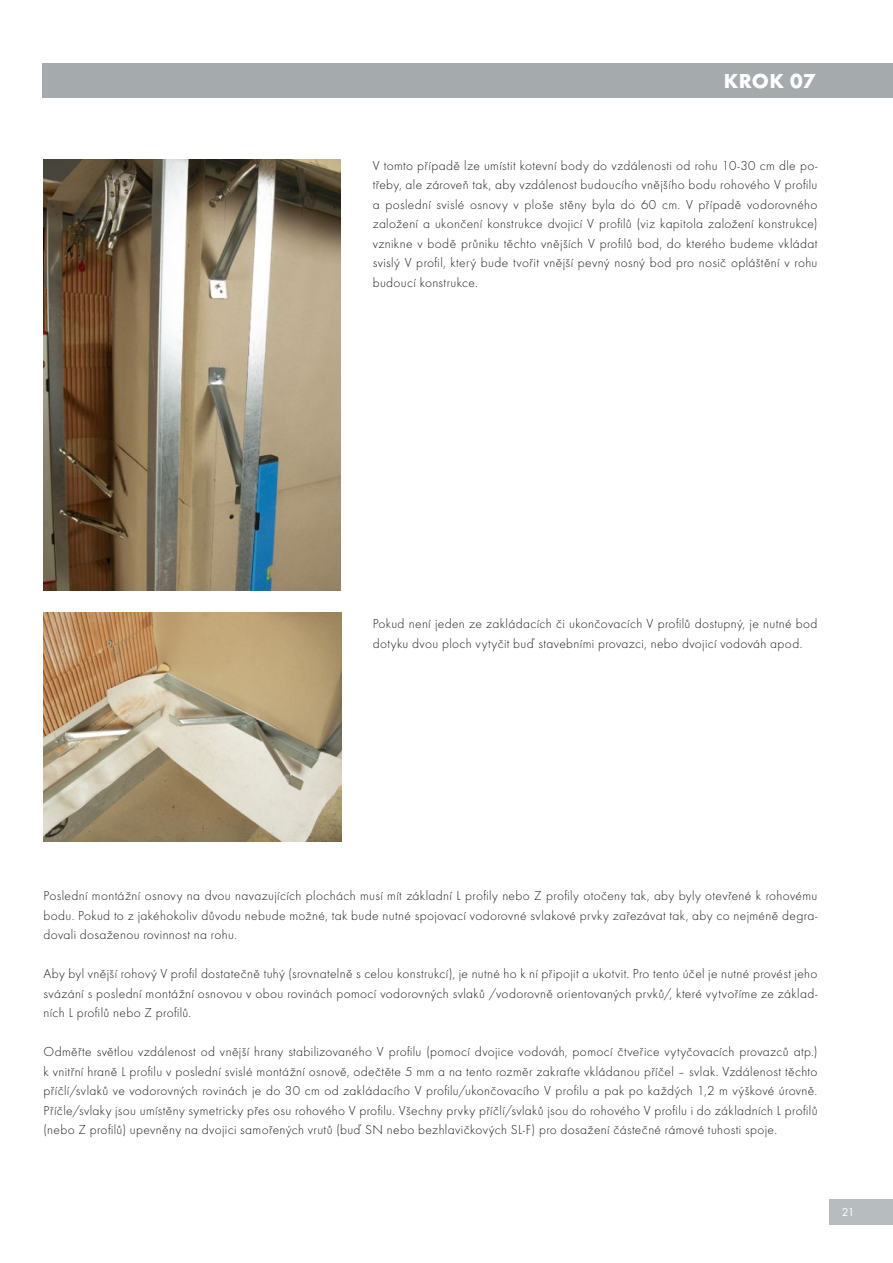
<style>
.page{position:relative;width:893px;height:1263px;background:#fff}
.page>*{position:absolute;margin:0;border:0;box-sizing:border-box;transform-origin:0 0}
.t1{font:700 21px "Futura TOT";letter-spacing:.01em;color:#fff}
.t2{font:13.5px/19.5px "Futura TOT Ligh";letter-spacing:.025em;color:#1d1d1b;text-align:justify}
.t3{font:12px "Futura TOT";color:#fff}
</style>
<div class="page">
<div style="left:829px;top:1199px;width:64px;height:26px;background:#b7bcbe"></div>
<img style="left:44px;top:160px;width:297px;height:430px">
<img style="left:44px;top:612px;width:297px;height:229px">
<div style="left:43px;top:64px;width:850px;height:34px;background:#a5aaad"></div>
<h1 class="t1" style="left:724px;top:68px;width:93px">KROK 07</h1>
<p class="t2" style="left:373px;top:155px;width:446px">V tomto případě lze umístit kotevní body do vzdálenosti od rohu 10-30 cm dle po&shy;třeby, ale zároveň tak, aby vzdálenost budoucího vnějšího bodu rohového V profilu a poslední svislé osnovy v ploše stěny byla do 60 cm. V případě vodorovného založení a ukončení konstrukce dvojicí V profilů (viz kapitola založení konstrukce) vznikne v bodě průniku těchto vnějších V profilů bod, do kterého budeme vkládat svislý V profil, který bude tvořit vnější pevný nosný bod pro nosič opláštění v rohu budoucí konstrukce.</p>
<p class="t2" style="left:373px;top:614px;width:446px">Pokud není jeden ze zakládacích či ukončovacích V profilů dostupný, je nutné bod dotyku dvou ploch vytyčit buď stavebními provazci, nebo dvojicí vodováh apod.</p>
<p class="t2" style="left:44px;top:886px;width:775px">Poslední montážní osnovy na dvou navazujících plochách musí mít základní L profily nebo Z profily otočeny tak, aby byly otevřené k rohovému bodu. Pokud to z jakéhokoliv důvodu nebude možné, tak bude nutné spojovací vodorovné svlakové prvky zařezávat tak, aby co nejméně degra&shy;dovali dosaženou rovinnost na rohu.</p>
<p class="t2" style="left:44px;top:964px;width:775px">Aby byl vnější rohový V profil dostatečně tuhý (srovnatelně s celou konstrukcí), je nutné ho k ní připojit a ukotvit. Pro tento účel je nutné provést jeho svázání s poslední montážní osnovou v obou rovinách pomocí vodorovných svlaků /vodorovně orientovaných prvků/, které vytvoříme ze základ&shy;ních L profilů nebo Z profilů.</p>
<p class="t2" style="left:44px;top:1042px;width:775px">Odměřte světlou vzdálenost od vnější hrany stabilizovaného V profilu (pomocí dvojice vodováh, pomocí čtveřice vytyčovacích provazců atp.) k vnitřní hraně L profilu v poslední svislé montážní osnově, odečtěte 5 mm a na tento rozměr zakraťte vkládanou příčel – svlak. Vzdálenost těchto příčlí/svlaků ve vodorovných rovinách je do 30 cm od zakládacího V profilu/ukončovacího V profilu a pak po každých 1,2 m výškové úrovně.<br>Příčle/svlaky jsou umístěny symetricky přes osu rohového V profilu. Všechny prvky příčlí/svlaků jsou do rohového V profilu i do základních L profilů (nebo Z profilů) upevněny na dvojici samořených vrutů (buď SN nebo bezhlavičkových SL-F) pro dosažení částečné rámové tuhosti spoje.</p>
<p class="t3" style="left:842px;top:1205px;width:14px">21</p>
</div>
